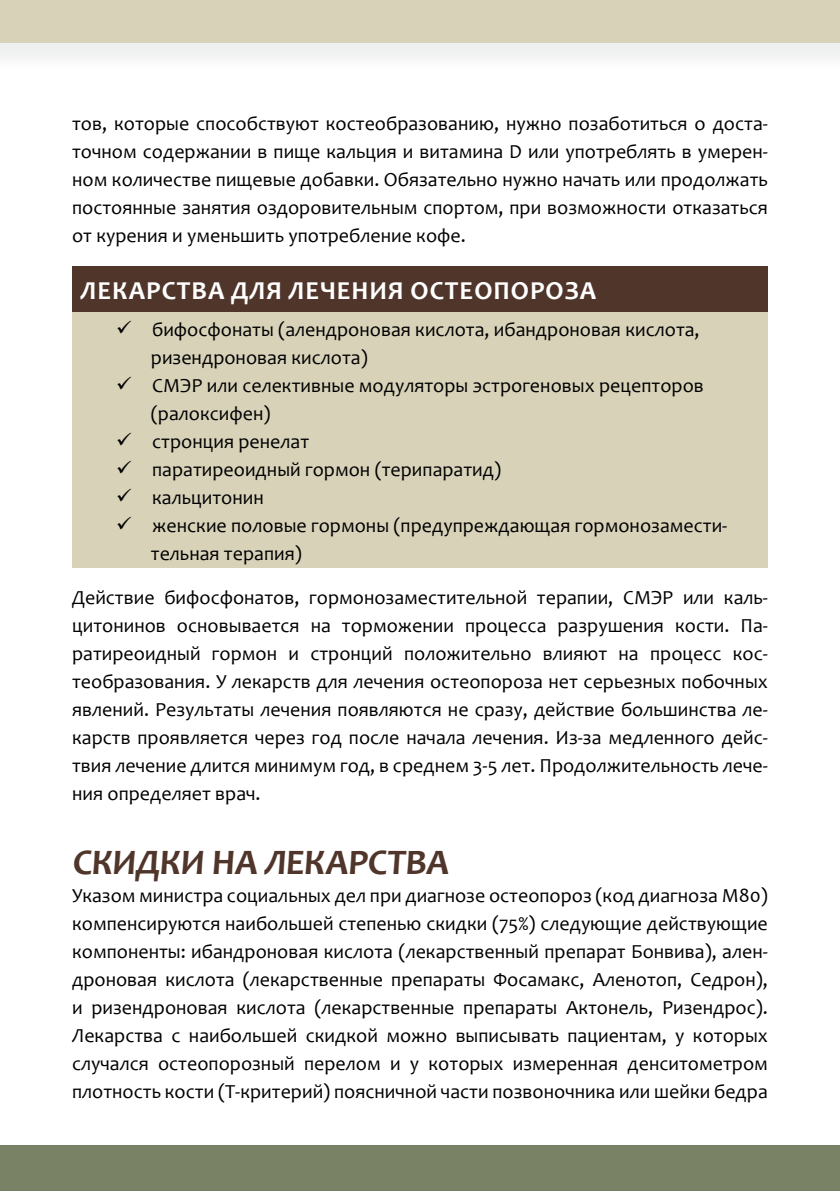
<style>
.page{position:relative;width:840px;height:1191px;background:#fff}
.page>*{position:absolute;margin:0;border:0;box-sizing:border-box;transform-origin:0 0}
.t1{font:700 36px "Candara";color:#50352a}
.t2{font:700 26px "Candara";letter-spacing:.04em;color:#fff}
.t3{font:20px/28px "Candara";color:#000;text-align:justify}
</style>
<div class="page">
<div style="left:0;top:0;width:839px;height:43px;background:#d8d2b9"></div>
<div style="left:0;top:1145px;width:839px;height:46px;background:#7a8265"></div>
<hr style="left:839px;top:0;width:1px;height:43px;background:#d8d2b9">
<hr style="left:839px;top:1145px;width:1px;height:46px;background:#7a8265">
<div style="left:72px;top:266px;width:695px;height:47px;background:#50352a"></div>
<div style="left:72px;top:313px;width:695px;height:255px;background:#d8d2b9"></div>
<p class="t3" style="left:72px;top:109px;width:697px">тов, которые способствуют костеобразованию, нужно позаботиться о доста&shy;точном содержании в пище кальция и витамина D или употреблять в умерен&shy;ном количестве пищевые добавки. Обязательно нужно начать или продолжать постоянные занятия оздоровительным спортом, при возможности отказаться от курения и уменьшить употребление кофе.</p>
<h2 class="t2" style="left:81px;top:275px;width:517px">ЛЕКАРСТВА ДЛЯ ЛЕЧЕНИЯ ОСТЕОПОРОЗА</h2>
<p class="t3" style="left:151px;top:316px;width:550px;text-indent:-35px">✓ бифосфонаты (алендроновая кислота, ибандроновая кислота, ризендроновая кислота)</p>
<p class="t3" style="left:151px;top:372px;width:554px;text-indent:-35px">✓ СМЭР или селективные модуляторы эстрогеновых рецепторов (ралоксифен)</p>
<p class="t3" style="left:116px;top:428px;width:194px">✓ стронция ренелат</p>
<p class="t3" style="left:116px;top:456px;width:386px">✓ паратиреоидный гормон (терипаратид)</p>
<p class="t3" style="left:116px;top:484px;width:149px">✓ кальцитонин</p>
<p class="t3" style="left:151px;top:512px;width:577px;text-indent:-35px">✓ женские половые гормоны (предупреждающая гормонозамести&shy;тельная терапия)</p>
<p class="t3" style="left:72px;top:583px;width:697px">Действие бифосфонатов, гормонозаместительной терапии, СМЭР или каль&shy;цитонинов основывается на торможении процесса разрушения кости. Па&shy;ратиреоидный гормон и стронций положительно влияют на процесс кос&shy;теобразования. У лекарств для лечения остеопороза нет серьезных побочных явлений. Результаты лечения появляются не сразу, действие большинства ле&shy;карств проявляется через год после начала лечения. Из-за медленного дейс&shy;твия лечение длится минимум год, в среднем 3-5 лет. Продолжительность лече&shy;ния определяет врач.</p>
<h1 class="t1" style="left:72px;top:840px;width:380px">СКИДКИ НА ЛЕКАРСТВА</h1>
<p class="t3" style="left:72px;top:881px;width:697px">Указом министра социальных дел при диагнозе остеопороз (код диагноза М80) компенсируются наибольшей степенью скидки (75%) следующие действующие компоненты: ибандроновая кислота (лекарственный препарат Бонвива), ален&shy;дроновая кислота (лекарственные препараты Фосамакс, Аленотоп, Седрон), и ризендроновая кислота (лекарственные препараты Актонель, Ризендрос).<br>Лекарства с наибольшей скидкой можно выписывать пациентам, у которых случался остеопорозный перелом и у которых измеренная денситометром плотность кости (Т-критерий) поясничной части позвоночника или шейки бедра</p>
</div>
